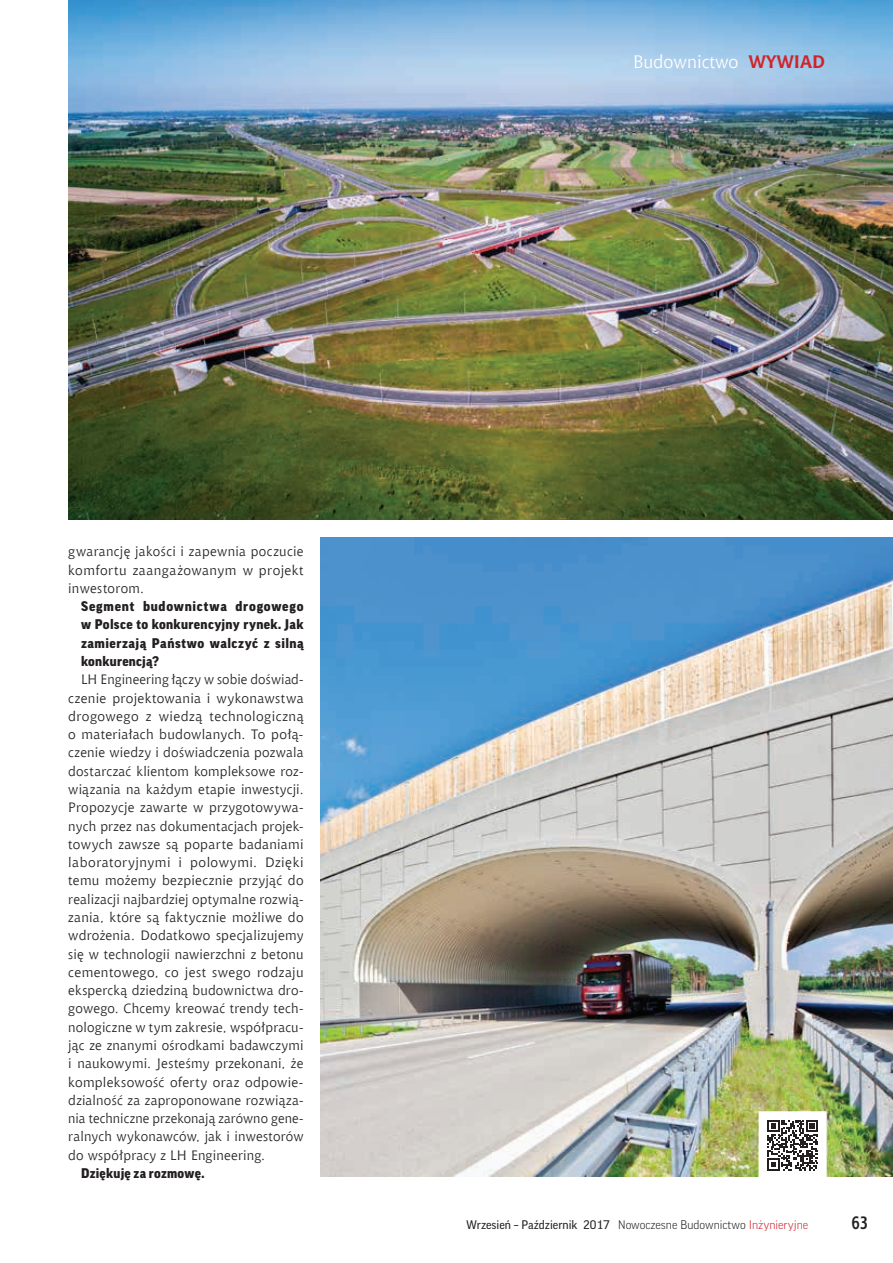
<style>
.page{position:relative;width:893px;height:1263px;background:#fff}
.page>*{position:absolute;margin:0;border:0;box-sizing:border-box;transform-origin:0 0}
.t1{font:18px "Chianti EU";color:#fff}
.t2{font:700 18px "Aerton Cnd EFN";color:#231f20}
.t3{font:13.5px/18.3px "Chianti EU";letter-spacing:.025em;color:#231f20;text-align:justify}
.t4{font:900 13.5px/18.3px "Good Pro";letter-spacing:.025em;color:#231f20;text-align:justify}
.t5{font:12px "Good Pro";color:#231f20}
.s1{font-weight:700;color:#d1232a}
.s2{font-weight:300}
.s3{font-weight:300;color:#d1232a}
</style>
<div class="page">
<img style="left:68px;top:0;width:825px;height:520px">
<img style="left:321px;top:538px;width:572px;height:638px">
<svg style="left:756px;top:1108px;width:74px;height:69px"></svg>
<h1 class="t1" style="left:633px;top:51px;width:193px">Budownictwo <span class="s1">WYWIAD</span></h1>
<p class="t3" style="left:68px;top:542px;width:237px">gwarancję jakości i zapewnia poczucie komfortu zaangażowanym w projekt inwestorom.</p>
<p class="t4" style="left:81px;top:597px;width:224px">Segment budownictwa drogowego w Polsce to konkurencyjny rynek. Jak zamierzają Państwo walczyć z silną konkurencją?</p>
<p class="t3" style="left:68px;top:670px;width:237px;text-indent:13px">LH Engineering łączy w sobie doświad&shy;czenie projektowania i wykonawstwa drogowego z wiedzą technologiczną o materiałach budowlanych. To połą&shy;czenie wiedzy i doświadczenia pozwala dostarczać klientom kompleksowe roz&shy;wiązania na każdym etapie inwestycji.<br>Propozycje zawarte w przygotowywa&shy;nych przez nas dokumentacjach projek&shy;towych zawsze są poparte badaniami laboratoryjnymi i polowymi. Dzięki temu możemy bezpiecznie przyjąć do realizacji najbardziej optymalne rozwią&shy;zania, które są faktycznie możliwe do wdrożenia. Dodatkowo specjalizujemy się w technologii nawierzchni z betonu cementowego, co jest swego rodzaju ekspercką dziedziną budownictwa dro&shy;gowego. Chcemy kreować trendy tech&shy;nologiczne w tym zakresie, współpracu&shy;jąc ze znanymi ośrodkami badawczymi i naukowymi. Jesteśmy przekonani, że kompleksowość oferty oraz odpowie&shy;dzialność za zaproponowane rozwiąza&shy;nia techniczne przekonają zarówno gene&shy;ralnych wykonawców, jak i inwestorów do współpracy z LH Engineering.</p>
<p class="t4" style="left:81px;top:1164px;width:125px">Dziękuję za rozmowę.</p>
<p class="t5" style="left:466px;top:1218px;width:343px">Wrzesień – Październik 2017 <span class="s2">Nowoczesne Budownictwo</span> <span class="s3">Inżynieryjne</span></p>
<h1 class="t2" style="left:851px;top:1212px;width:18px">63</h1>
</div>
